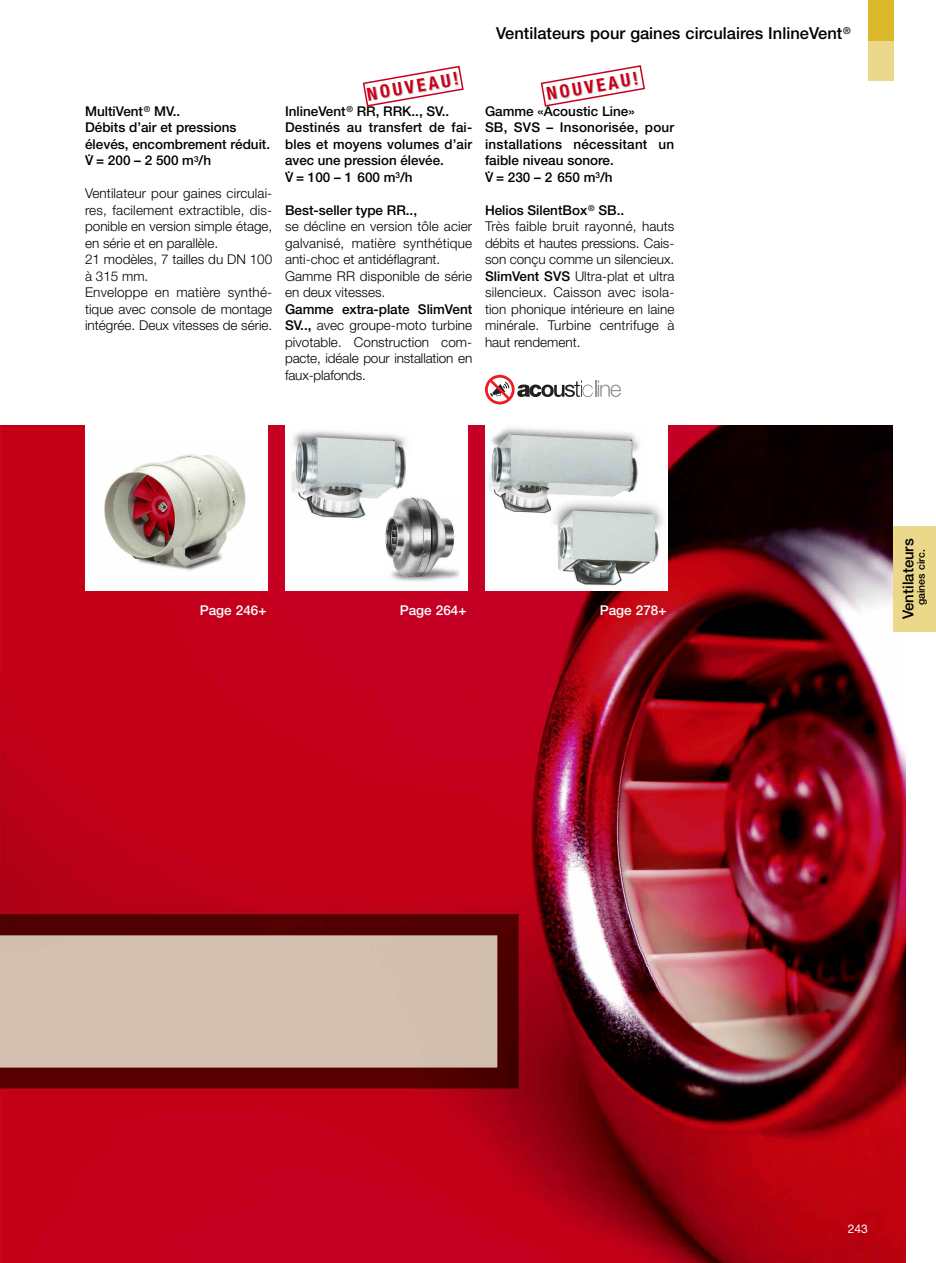
<style>
.page{position:relative;width:936px;height:1263px;background:#fff}
.page>*{position:absolute;margin:0;border:0;box-sizing:border-box;transform-origin:0 0}
.t1{font:700 condensed 18px "Helvetica Neue";color:#ca001b}
.t2{font:500 16.5px "Helvetica Neue";color:#000}
.t3{font:500 15px "Helvetica Neue";color:#000}
.t4{font:300 13.5px/16.5px "Helvetica Neue";color:#000}
.t5{font:500 13.5px/16.5px "Helvetica Neue";color:#000}
.t6{font:500 13.5px "Helvetica Neue";color:#fff}
.t7{font:12px "Helvetica Neue";color:#fff}
.t8{font:500 10.5px "Helvetica Neue";color:#000}
.s1{font-weight:500}
</style>
<div class="page">
<div style="left:867px;top:0;width:26px;height:81px;background:#ebd88a"></div>
<div style="left:867px;top:0;width:26px;height:40px;background:#dbb92a"></div>
<img style="left:0;top:425px;width:905px;height:838px">
<div style="left:85px;top:423px;width:183px;height:168px;background:#fff"></div>
<img style="left:103px;top:454px;width:143px;height:117px">
<div style="left:285px;top:423px;width:183px;height:168px;background:#fff"></div>
<div style="left:485px;top:423px;width:183px;height:167px;background:#fff"></div>
<img style="left:489px;top:428px;width:151px;height:85px">
<img style="left:292px;top:431px;width:114px;height:88px">
<img style="left:383px;top:493px;width:76px;height:89px">
<img style="left:552px;top:497px;width:111px;height:89px">
<svg style="left:485px;top:375px;width:136px;height:29px"></svg>
<svg style="left:540px;top:65px;width:105px;height:42px"></svg>
<svg style="left:362px;top:65px;width:102px;height:42px"></svg>
<div style="left:893px;top:415px;width:42px;height:216px;background:#fff"></div>
<div style="left:893px;top:526px;width:42px;height:105px;background:#ebd88a"></div>
<p class="t5" style="left:85px;top:103px;width:187px">MultiVent<sup>®</sup> MV..<br>Débits d’air et pressions élevés, encombrement réduit.<br>V<sup>·</sup> = 200 – 2 500 m<sup>3</sup>/h</p>
<p class="t4" style="left:85px;top:186px;width:189px">Ventilateur pour gaines circulai&shy;res, facilement extractible, dis&shy;ponible en version simple étage, en série et en parallèle.<br>21 modèles, 7 tailles du DN 100 à 315 mm.<br>Enveloppe en matière synthé&shy;tique avec console de montage intégrée. Deux vitesses de série.</p>
<h1 class="t1" style="left:365px;top:84px;width:94px;rotate:-10deg">NOUVEAU!</h1>
<p class="t5" style="left:285px;top:103px;width:189px">InlineVent<sup>®</sup> RR, RRK.., SV..<br>Destinés au transfert de fai&shy;bles et moyens volumes d’air avec une pression élevée.<br>V<sup>·</sup> = 100 – 1 600 m<sup>3</sup>/h</p>
<p class="t5" style="left:285px;top:202px;width:134px">Best-seller type RR..,</p>
<p class="t4" style="left:285px;top:219px;width:189px">se décline en version tôle acier galvanisé, matière synthétique anti-choc et antidéflagrant.<br>Gamme RR disponible de série en deux vitesses.</p>
<p class="t4" style="left:285px;top:301px;width:189px;text-align:justify"><span class="s1">Gamme extra-plate SlimVent SV..,</span> avec groupe-moto turbine pivotable. Construction com&shy;pacte, idéale pour installation en faux-plafonds.</p>
<p class="t2" style="left:496px;top:24px;width:356px">Ventilateurs pour gaines circulaires InlineVent<sup>®</sup></p>
<h1 class="t1" style="left:545px;top:84px;width:94px;rotate:-10deg">NOUVEAU!</h1>
<p class="t5" style="left:485px;top:103px;width:191px">Gamme «Acoustic Line»<br>SB, SVS – Insonorisée, pour installations nécessitant un faible niveau sonore.<br>V<sup>·</sup> = 230 – 2 650 m<sup>3</sup>/h</p>
<p class="t4" style="left:485px;top:202px;width:191px"><span class="s1">Helios SilentBox</span><sup>®</sup> <span class="s1">SB..<br></span>Très faible bruit rayonné, hauts débits et hautes pressions. Cais&shy;son conçu comme un silencieux.<br><span class="s1">SlimVent SVS</span> Ultra-plat et ultra silencieux. Caisson avec isola&shy;tion phonique intérieure en laine minérale. Turbine centrifuge à haut rendement.</p>
<p class="t6" style="left:200px;top:602px;width:68px">Page 246+</p>
<p class="t6" style="left:399px;top:602px;width:68px">Page 264+</p>
<p class="t6" style="left:599px;top:602px;width:68px">Page 278+</p>
<p class="t3" style="left:899px;top:619px;width:82px;rotate:-90deg">Ventilateurs</p>
<p class="t8" style="left:914px;top:605px;width:57px;rotate:-90deg">gaines circ.</p>
<p class="t7" style="left:847px;top:1222px;width:22px">243</p>
</div>
